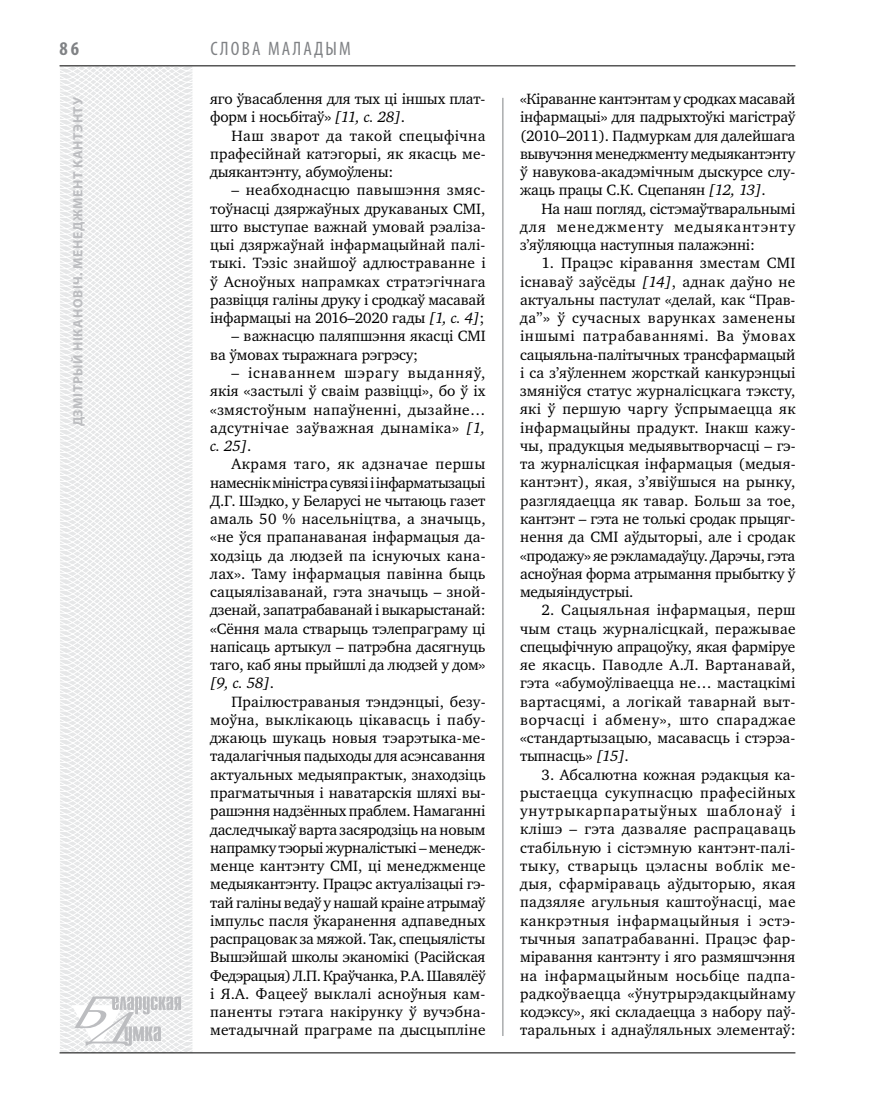
<style>
.page{position:relative;width:872px;height:1106px;background:#fff}
.page>*{position:absolute;margin:0;border:0;box-sizing:border-box;transform-origin:0 0}
.t1{font:condensed 19.5px "Myriad Pro";letter-spacing:.11em;color:#808285}
.t2{font:700 condensed 19.5px "Myriad Pro";color:#808285}
.t3{font:15.3px/18.3px "Charter C";letter-spacing:-.005em;color:#000;text-align:justify}
.t4{font:700 13.5px "Myriad Pro";letter-spacing:.04em;color:#bcbdc0}
.s1{font-style:italic}
</style>
<div class="page">
<svg style="left:59px;top:65px;width:192px;height:989px"></svg>
<hr style="left:502px;top:98px;width:1px;height:938px;background:#808285">
<hr style="left:60px;top:1052px;width:735px;height:1px;background:#000">
<svg style="left:71px;top:996px;width:110px;height:53px"></svg>
<hr style="left:60px;top:65px;width:735px;height:1px;background:#000">
<p class="t2" style="left:60px;top:37px;width:21px">86</p>
<p class="t4" style="left:69px;top:426px;width:331px;rotate:-90deg">Дзмітрый НІКАНОВІЧ. Менеджмент кантэнту</p>
<p class="t1" style="left:210px;top:37px;width:142px">сЛОВА МАЛАДЫМ</p>
<p class="t3" style="left:210px;top:90px;width:277px">яго ўвасаблення для тых ці іншых плат&shy;форм і носьбітаў» <span class="s1">[11, с. 28]</span>.</p>
<p class="t3" style="left:210px;top:126px;width:277px;text-indent:21px">Наш зварот да такой спецыфічна прафесійнай катэгорыі, як якасць ме&shy;дыякантэнту, абумоўлены:</p>
<p class="t3" style="left:210px;top:181px;width:277px;text-indent:21px">– неабходнасцю павышэння змяс&shy;тоўнасці дзяржаўных друкаваных СМІ, што выступае важнай умовай рэаліза&shy;цыі дзяржаўнай інфармацыйнай палі&shy;тыкі. Тэзіс знайшоў адлюстраванне і ў Асноўных напрамках стратэгічнага развіцця галіны друку і сродкаў масавай інфармацыі на 2016–2020 гады <span class="s1">[1, с. 4]</span>;</p>
<p class="t3" style="left:210px;top:327px;width:277px;text-indent:21px">– важнасцю паляпшэння якасці СМІ ва ўмовах тыражнага рэгрэсу;</p>
<p class="t3" style="left:210px;top:364px;width:277px;text-indent:21px">– існаваннем шэрагу выданняў, якія «застылі ў сваім развіцці», бо ў іх «змястоўным напаўненні, дызайне… адсутнічае заўважная дынаміка» <span class="s1">[1, с. 25]</span>.</p>
<p class="t3" style="left:210px;top:455px;width:277px;text-indent:21px">Акрамя таго, як адзначае першы намеснік міністра сувязі і інфарматызацыі Д.Г. Шэдко, у Беларусі не чытаюць газет амаль 50 % насельніцтва, а значыць, «не ўся прапанаваная інфармацыя да&shy;ходзіць да людзей па існуючых кана&shy;лах». Таму інфармацыя павінна быць сацыялізаванай, гэта значыць – зной&shy;дзенай, запатрабаванай і выкарыстанай: «Сёння мала стварыць тэлепраграму ці напісаць артыкул – патрэбна дасягнуць таго, каб яны прыйшлі да людзей у дом» <span class="s1">[9, с. 58]</span>.</p>
<p class="t3" style="left:210px;top:692px;width:277px;text-indent:21px">Праілюстраваныя тэндэнцыі, безу&shy;моўна, выклікаюць цікавасць і пабу&shy;джаюць шукаць новыя тэарэтыка-ме&shy;тадалагічныя падыходы для асэнсавання актуальных медыяпрактык, знаходзіць прагматычныя і наватарскія шляхі вы&shy;рашэння надзённых праблем. Намаганні даследчыкаў варта засяродзіць на новым напрамку тэорыі журналістыкі – менедж&shy;менце кантэнту СМІ, ці менеджменце медыякантэнту. Працэс актуалізацыі гэ&shy;тай галіны ведаў у нашай краіне атрымаў імпульс пасля ўкаранення адпаведных распрацовак за мяжой. Так, спецыялісты Вышэйшай школы эканомікі (Расійская Федэрацыя) Л.П.Краўчанка, Р.А.Шавялёў і Я.А. Фацееў выклалі асноўныя кам&shy;паненты гэтага накірунку ў вучэбна&shy;метадычнай праграме па дысцыпліне</p>
<p class="t3" style="left:520px;top:90px;width:277px">«Кіраванне кантэнтам у сродках масавай інфармацыі» для падрыхтоўкі магістраў (2010–2011). Падмуркам для далейшага вывучэння менеджменту медыякантэнту ў навукова-акадэмічным дыскурсе слу&shy;жаць працы С.К. Сцепанян <span class="s1">[12, 13]</span>.</p>
<p class="t3" style="left:520px;top:199px;width:277px;text-indent:21px">На наш погляд, сістэмаўтваральнымі для менеджменту медыякантэнту з’яўляюцца наступныя палажэнні:</p>
<p class="t3" style="left:520px;top:254px;width:277px;text-indent:21px">1. Працэс кіравання зместам СМІ існаваў заўсёды <span class="s1">[14]</span>, аднак даўно не актуальны пастулат «делай, как “Прав&shy;да”» ў сучасных варунках заменены іншымі патрабаваннямі. Ва ўмовах сацыяльна-палітычных трансфармацый і са з’яўленнем жорсткай канкурэнцыі змяніўся статус журналісцкага тэксту, які ў першую чаргу ўспрымаецца як інфармацыйны прадукт. Інакш кажу&shy;чы, прадукцыя медыявытворчасці – гэ&shy;та журналісцкая інфармацыя (медыя&shy;кантэнт), якая, з’явіўшыся на рынку, разглядаецца як тавар. Больш за тое, кантэнт – гэта не толькі сродак прыцяг&shy;нення да СМІ аўдыторыі, але і сродак «продажу» яе рэкламадаўцу. Дарэчы, гэта асноўная форма атрымання прыбытку ў медыяіндустрыі.</p>
<p class="t3" style="left:520px;top:601px;width:277px;text-indent:21px">2. Сацыяльная інфармацыя, перш чым стаць журналісцкай, перажывае спецыфічную апрацоўку, якая фарміруе яе якасць. Паводле А.Л. Вартанавай, гэта «абумоўліваецца не… мастацкімі вартасцямі, а логікай таварнай выт&shy;ворчасці і абмену», што спараджае «стандартызацыю, масавасць і стэрэа&shy;тыпнасць» <span class="s1">[15]</span>.</p>
<p class="t3" style="left:520px;top:765px;width:277px;text-indent:21px">3. Абсалютна кожная рэдакцыя ка&shy;рыстаецца сукупнасцю прафесійных унутрыкарпаратыўных шаблонаў і клішэ – гэта дазваляе распрацаваць стабільную і сістэмную кантэнт-палі&shy;тыку, стварыць цэласны воблік ме&shy;дыя, сфарміраваць аўдыторыю, якая падзяляе агульныя каштоўнасці, мае канкрэтныя інфармацыйныя і эстэ&shy;тычныя запатрабаванні. Працэс фар&shy;міравання кантэнту і яго размяшчэння на інфармацыйным носьбіце падпа&shy;радкоўваецца «ўнутрырэдакцыйнаму кодэксу», які складаецца з набору паў&shy;таральных і аднаўляльных элементаў:</p>
</div>
